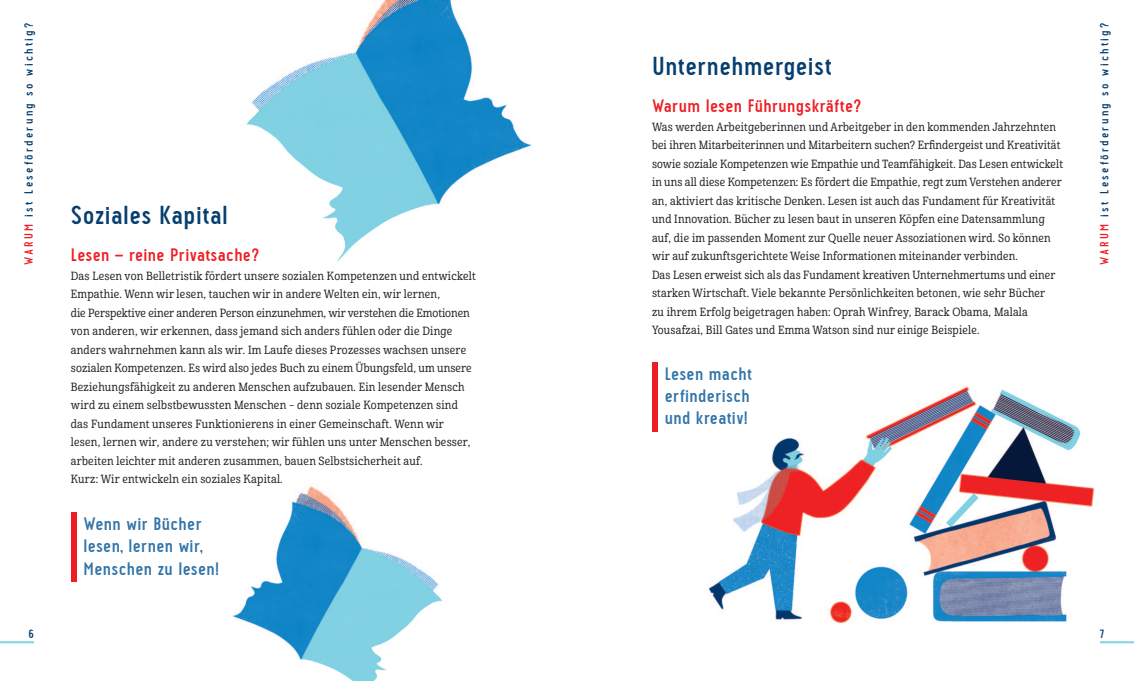
<style>
.page{position:relative;width:1134px;height:681px;background:#fff}
.page>*{position:absolute;margin:0;border:0;box-sizing:border-box;transform-origin:0 0}
.tytul_BIG{font:700 26px "Pekora";letter-spacing:.02em;color:#063f6f}
.haslo_1{font:700 18px/22px "Pekora";letter-spacing:.02em;color:#3174a8}
.haslo_1-2{font:700 18px "Pekora";letter-spacing:.02em;color:#ee1d23}
.tytul_BIG-2{font:700 12px "Pekora";letter-spacing:.185em;color:#063f6f}
.tekst_glowny{font:11.5px/18.5px "Cabrito Con Med";letter-spacing:.02em;color:#231f20}
.s1{color:#ee1d23}
</style>
<div class="page">
<img style="left:232px;top:486px;width:210px;height:194px">
<img style="left:246px;top:0;width:286px;height:262px">
<img style="left:708px;top:386px;width:398px;height:258px">
<div style="left:71px;top:512px;width:6px;height:69px;background:#ee1d23"></div>
<div style="left:652px;top:361px;width:6px;height:70px;background:#ee1d23"></div>
<hr style="left:0;top:641px;width:34px;height:2px;background:#7ed1e4">
<hr style="left:1100px;top:641px;width:34px;height:2px;background:#7ed1e4">
<p class="tytul_BIG-2" style="left:22px;top:265px;width:244px;rotate:-90deg"><span class="s1">WARUM</span> ist Leseförderung so wichtig?</p>
<p class="tytul_BIG-2" style="left:1097px;top:265px;width:244px;rotate:-90deg"><span class="s1">WARUM</span> ist Leseförderung so wichtig?</p>
<p class="tytul_BIG" style="left:652px;top:51px;width:181px">Unternehmergeist</p>
<p class="haslo_1-2" style="left:652px;top:96px;width:211px">Warum lesen Führungskräfte?</p>
<p class="tekst_glowny" style="left:652px;top:117px;width:412px">Was werden Arbeitgeberinnen und Arbeitgeber in den kommenden Jahrzehnten bei ihren Mitarbeiterinnen und Mitarbeitern suchen? Erfindergeist und Kreativität sowie soziale Kompetenzen wie Empathie und Teamfähigkeit. Das Lesen entwickelt in uns all diese Kompetenzen: Es fördert die Empathie, regt zum Verstehen anderer an, aktiviert das kritische Denken. Lesen ist auch das Fundament für Kreativität und Innovation. Bücher zu lesen baut in unseren Köpfen eine Datensammlung auf, die im passenden Moment zur Quelle neuer Assoziationen wird. So können wir auf zukunftsgerichtete Weise Informationen miteinander verbinden.<br>Das Lesen erweist sich als das Fundament kreativen Unternehmertums und einer starken Wirtschaft. Viele bekannte Persönlichkeiten betonen, wie sehr Bücher<br>zu ihrem Erfolg beigetragen haben: Oprah Winfrey, Barack Obama, Malala Yousafzai, Bill Gates und Emma Watson sind nur einige Beispiele.</p>
<p class="tytul_BIG" style="left:71px;top:200px;width:159px">Soziales Kapital</p>
<p class="haslo_1-2" style="left:71px;top:244px;width:190px">Lesen – reine Privatsache?</p>
<p class="tekst_glowny" style="left:71px;top:266px;width:406px">Das Lesen von Belletristik fördert unsere sozialen Kompetenzen und entwickelt Empathie. Wenn wir lesen, tauchen wir in andere Welten ein, wir lernen,<br>die Perspektive einer anderen Person einzunehmen, wir verstehen die Emotionen von anderen, wir erkennen, dass jemand sich anders fühlen oder die Dinge anders wahrnehmen kann als wir. Im Laufe dieses Prozesses wachsen unsere sozialen Kompetenzen. Es wird also jedes Buch zu einem Übungsfeld, um unsere Beziehungsfähigkeit zu anderen Menschen aufzubauen. Ein lesender Mensch wird zu einem selbstbewussten Menschen – denn soziale Kompetenzen sind das Fundament unseres Funktionierens in einer Gemeinschaft. Wenn wir lesen, lernen wir, andere zu verstehen; wir fühlen uns unter Menschen besser, arbeiten leichter mit anderen zusammen, bauen Selbstsicherheit auf.<br>Kurz: Wir entwickeln ein soziales Kapital.</p>
<p class="haslo_1" style="left:665px;top:363px;width:89px;text-align:justify">Lesen macht erfinderisch und kreativ!</p>
<p class="haslo_1" style="left:84px;top:513px;width:137px">Wenn wir Bücher lesen, lernen wir,<br>Menschen zu lesen!</p>
<p class="tytul_BIG-2" style="left:29px;top:627px;width:7px">6</p>
<p class="tytul_BIG-2" style="left:1100px;top:627px;width:6px">7</p>
</div>
